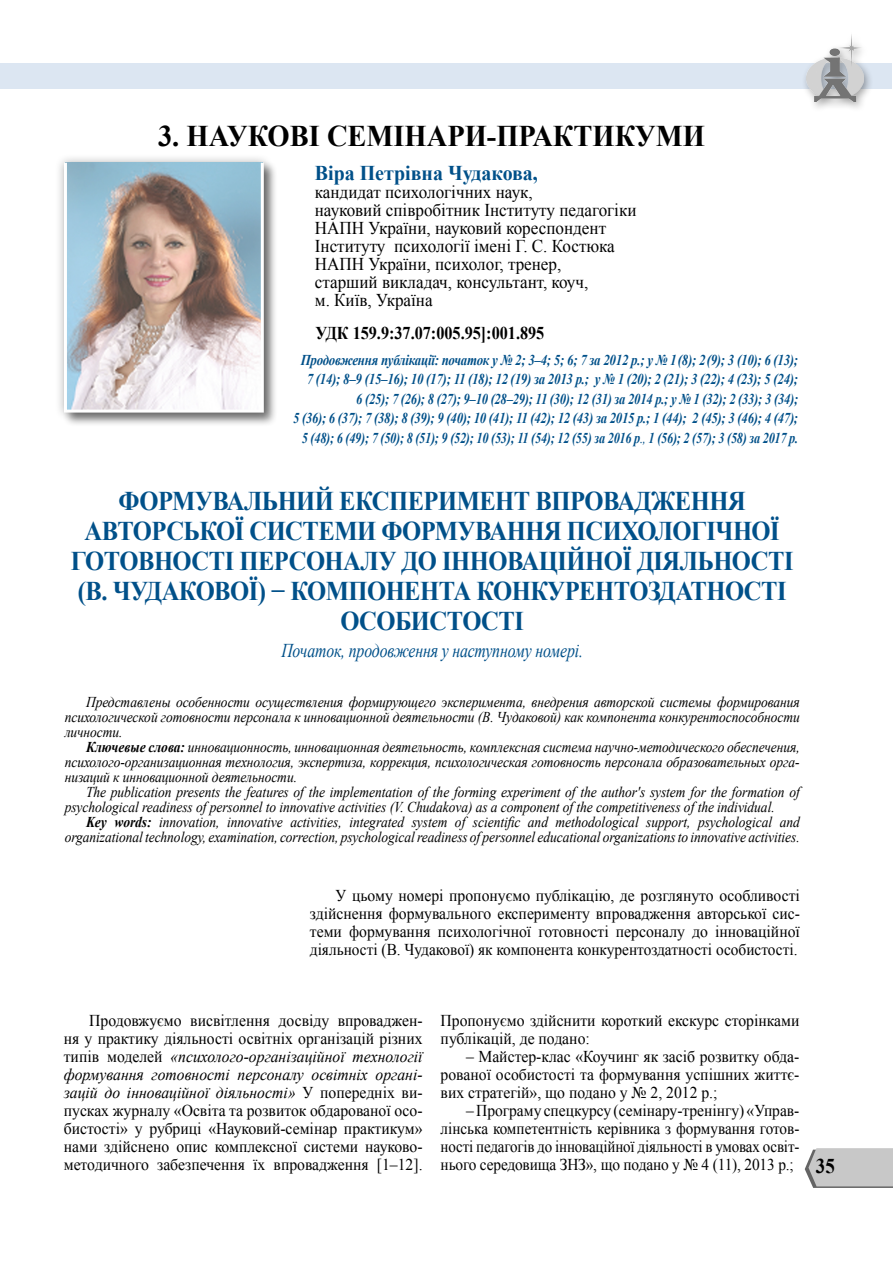
<style>
.page{position:relative;width:893px;height:1263px;background:#fff}
.page>*{position:absolute;margin:0;border:0;box-sizing:border-box;transform-origin:0 0}
.t1{font:700 30px "Times New Roman";color:#000;scale:.95 1}
.t2{font:700 27px/30px "Times New Roman";letter-spacing:-.02em;color:#005089;text-align:center;scale:.91 1}
.t3{font:700 21px "Times New Roman";color:#005089;scale:.95 1}
.t4{font:700 21px "Times New Roman";color:#000;scale:.9 1}
.t5{font:italic 19.5px "Times New Roman";letter-spacing:-.01em;color:#005089;scale:.81 1}
.t6{font:18px/18px "Times New Roman";color:#000;scale:.95 1}
.t7{font:700 18px "Times New Roman";color:#000;scale:.9 1}
.t8{font:16.5px/18px "Times New Roman";color:#000;text-align:justify;scale:.95 1}
.t9{font:16.5px/18px "Times New Roman";color:#000;text-align:justify;scale:.94 1}
.t10{font:italic 15px/15px "Times New Roman";letter-spacing:-.005em;color:#000;text-align:justify;scale:.9 1}
.t11{font:italic 700 15px/19.5px "Times New Roman";letter-spacing:-.02em;color:#005089;text-align:right;scale:.86 1}
.s1{font-weight:400}
.s2{font-weight:700}
.s3{font-style:italic}
</style>
<div class="page">
<div style="left:0;top:63px;width:891px;height:26px;background:#dce6f2"></div>
<svg style="left:805px;top:1148px;width:88px;height:40px"></svg>
<div style="left:800px;top:31px;width:73px;height:82px;background:#000;opacity:.37"></div>
<img style="left:807px;top:32px;width:57px;height:69px">
<div style="left:62px;top:161px;width:216px;height:266px;background:#000;opacity:.5"></div>
<div style="left:54px;top:153px;width:219px;height:269px;background:#000;opacity:.3"></div>
<img style="left:68px;top:165px;width:192px;height:244px">
<div style="left:64px;top:161px;width:200px;height:252px;border:3px solid #fff"></div>
<h1 class="t1" style="left:158px;top:115px;width:577px">3. НАУКОВІ СЕМІНАРИ-ПРАКТИКУМИ</h1>
<h3 class="t3" style="left:315px;top:158px;width:236px">Віра Петрівна Чудакова,</h3>
<p class="t6" style="left:315px;top:183px;width:340px">кандидат психологічних наук,<br>науковий співробітник Інституту педагогіки НАПН України, науковий кореспондент Інституту психології імені Г. С. Костюка НАПН України, психолог, тренер,<br>старший викладач, консультант, коуч,<br>м. Київ, Україна</p>
<p class="t7" style="left:315px;top:320px;width:256px">УДК 159.9:37.07:005.95]:001.895</p>
<p class="t11" style="left:293px;top:350px;width:589px">Продовження публікації: початок у № 2; 3–4; 5; 6; 7 за 2012 р.; у № 1(8); 2(9); 3 (10); 6 (13); 7 (14); 8–9 (15–16); 10 (17); 11 (18); 12 (19) за 2013 р.; у № 1 (20); 2 (21); 3 (22); 4 (23); 5 (24);<br>6 (25); 7 (26); 8 (27); 9–10 (28–29); 11 (30); 12 (31) за 2014 р.; у № 1 (32); 2 (33); 3 (34);<br>5 (36); 6 (37); 7 (38); 8 (39); 9 (40); 10 (41); 11 (42); 12 (43) за 2015 р.; 1 (44); 2 (45); 3 (46); 4 (47); 5 (48); 6 (49); 7 (50); 8 (51); 9 (52); 10 (53); 11 (54); 12 (55) за 2016 р<span class="s1">.,</span> 1 (56); 2 (57); 3 (58) за 2017 р.</p>
<h2 class="t2" style="left:71px;top:486px;width:796px">ФОРМУВАЛЬНИЙ ЕКСПЕРИМЕНТ ВПРОВАДЖЕННЯ АВТОРСЬКОЇ СИСТЕМИ ФОРМУВАННЯ ПСИХОЛОГІЧНОЇ ГОТОВНОСТІ ПЕРСОНАЛУ ДО ІННОВАЦІЙНОЇ ДІЯЛЬНОСТІ (В. ЧУДАКОВОЇ) − КОМПОНЕНТА КОНКУРЕНТОЗДАТНОСТІ ОСОБИСТОСТІ</h2>
<h3 class="t5" style="left:281px;top:637px;width:374px">Початок, продовження у наступному номері.</h3>
<p class="t10" style="left:65px;top:694px;width:818px;text-indent:21px">Представлены особенности осуществления формирующего эксперимента, внедрения авторской системы формирования психологической готовности персонала к инновационной деятельности (В. Чудаковой) как компонента конкурентоспособности личности.</p>
<p class="t10" style="left:65px;top:739px;width:818px;text-indent:21px"><span class="s2">Ключевые слова:</span> инновационность, инновационная деятельность, комплексная система научно-методического обеспечения, психолого-организационная технология, экспертиза, коррекция, психологическая готовность персонала образовательных орга&shy;низаций к инновационной деятельности.</p>
<p class="t10" style="left:65px;top:784px;width:818px;text-indent:21px">The publication presents the features of the implementation of the forming experiment of the author's system for the formation of psychological readiness of personnel to innovative activities (V. Chudakova) as a component of the competitiveness of the individual.</p>
<p class="t10" style="left:65px;top:814px;width:818px;text-align:right"><span class="s2">Key words:</span> innovation, innovative activities, integrated system of scientific and methodological support, psychological and organizational technology, examination, correction, psychological readiness of personnel educational organizations to innovative activities.</p>
<p class="t8" style="left:310px;top:886px;width:517px;text-indent:26px">У цьому номері пропонуємо публікацію, де розглянуто особливості здійснення формувального експерименту впровадження авторської сис&shy;теми формування психологічної готовності персоналу до інноваційної діяльності (В. Чудакової) як компонента конкурентоздатності особистості.</p>
<p class="t8" style="left:64px;top:1011px;width:379px;text-indent:26px">Продовжуємо висвітлення досвіду впроваджен&shy;ня у практику діяльності освітніх організацій різних типів моделей <span class="s3">«психолого-організаційної технології формування готовності персоналу освітніх органі&shy;зацій до інноваційної діяльності»</span> У попередніх ви&shy;пусках журналу «Освіта та розвиток обдарованої осо&shy;бистості» у рубриці «Науковий-семінар практикум» нами здійснено опис комплексної системи науково&shy;методичного забезпечення їх впровадження [1–12].</p>
<p class="t8" style="left:441px;top:1011px;width:379px">Пропонуємо здійснити короткий екскурс сторінками публікацій, де подано:</p>
<p class="t8" style="left:441px;top:1047px;width:379px;text-indent:26px">– Майстер-клас «Коучинг як засіб розвитку обда&shy;рованої особистості та формування успішних життє&shy;вих стратегій», що подано у № 2, 2012 р.;</p>
<p class="t9" style="left:441px;top:1101px;width:383px;text-indent:26px">– Програму спецкурсу (семінару-тренінгу) «Управ&shy;лінська компетентність керівника з формування готов&shy;ності педагогів до інноваційної діяльності в умовах освіт&shy;нього середовища ЗНЗ», що подано у № 4 (11), 2013 р.;</p>
<h3 class="t4" style="left:816px;top:1151px;width:23px">35</h3>
</div>
